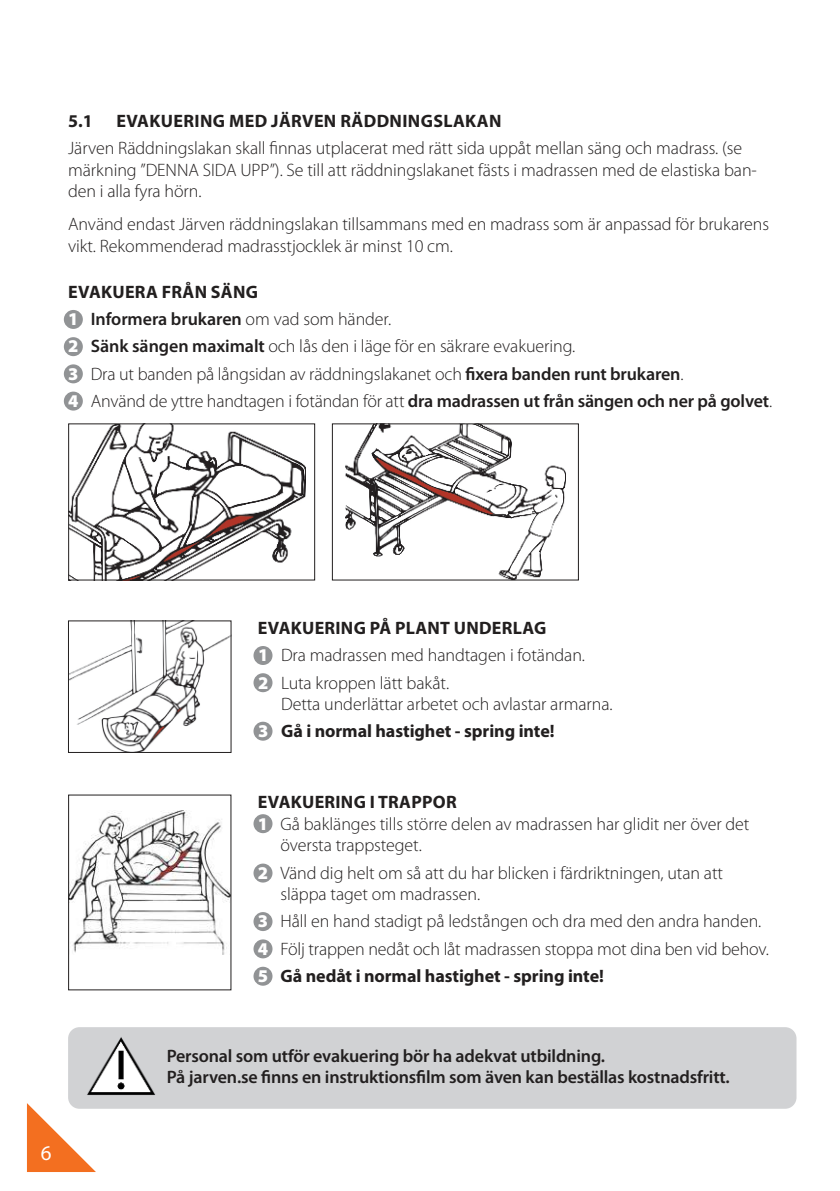
<style>
.page{position:relative;width:840px;height:1191px;background:#fff}
.page>*{position:absolute;margin:0;border:0;box-sizing:border-box;transform-origin:0 0}
.t1{font:21px "Myriad Pro";color:#fff}
.t2{font:300 18px/27.2px "Myriad Pro";letter-spacing:-.005em;color:#221f1f}
.t3{font:600 18px/21.6px "Myriad Pro";letter-spacing:-.01em;color:#221f1f}
.t4{font:700 18px "Myriad Pro";letter-spacing:.02em;color:#221f1f}
.s1{font-weight:700}
.s2{font-weight:900;color:#fff}
.s3{font-weight:600}
</style>
<div class="page">
<div style="left:64px;top:310px;width:19px;height:19px;background:#919395;border-radius:50%"></div>
<div style="left:64px;top:337px;width:19px;height:19px;background:#919395;border-radius:50%"></div>
<div style="left:64px;top:364px;width:19px;height:19px;background:#919395;border-radius:50%"></div>
<div style="left:253px;top:646px;width:19px;height:19px;background:#919395;border-radius:50%"></div>
<div style="left:253px;top:814px;width:19px;height:19px;background:#919395;border-radius:50%"></div>
<div style="left:253px;top:912px;width:19px;height:19px;background:#919395;border-radius:50%"></div>
<div style="left:253px;top:721px;width:19px;height:19px;background:#919395;border-radius:50%"></div>
<div style="left:64px;top:391px;width:19px;height:19px;background:#919395;border-radius:50%"></div>
<div style="left:253px;top:673px;width:19px;height:19px;background:#919395;border-radius:50%"></div>
<div style="left:253px;top:863px;width:19px;height:19px;background:#919395;border-radius:50%"></div>
<div style="left:253px;top:939px;width:19px;height:19px;background:#919395;border-radius:50%"></div>
<div style="left:253px;top:966px;width:19px;height:19px;background:#919395;border-radius:50%"></div>
<img style="left:345px;top:425px;width:220px;height:153px">
<img style="left:70px;top:425px;width:235px;height:153px">
<div style="left:68px;top:423px;width:247px;height:157px;border:1px solid #221f1f"></div>
<img style="left:70px;top:622px;width:159px;height:129px">
<div style="left:68px;top:620px;width:163px;height:133px;border:1px solid #221f1f"></div>
<svg style="left:27px;top:1103px;width:69px;height:69px"></svg>
<img style="left:70px;top:810px;width:159px;height:144px">
<div style="left:68px;top:1027px;width:728px;height:81px;background:#d1d2d4;border-radius:11px"></div>
<img style="left:87px;top:1037px;width:69px;height:58px">
<p class="t4" style="left:68px;top:111px;width:26px">5.1</p>
<p class="t4" style="left:116px;top:111px;width:386px">EVAKUERING MED JÄRVEN RÄDDNINGSLAKAN</p>
<p class="t2" style="left:68px;top:138px;width:690px;line-height:21.6px">Järven Räddningslakan skall finnas utplacerat med rätt sida uppåt mellan säng och madrass . (se märkning ”DENNA SIDA UPP”) . Se till att räddningslakanet fästs i madrassen med de elastiska ban&shy;den i alla fyra hörn .</p>
<p class="t2" style="left:68px;top:214px;width:702px;line-height:21.6px">Använd endast Järven räddningslakan tillsammans med en madrass som är anpassad för brukarens vikt . Rekommenderad madrasstjocklek är minst 10 cm .</p>
<p class="t2" style="left:68px;top:278px;width:705px"><span class="s1">EVAKUERA FRÅN SÄNG<br></span><span class="s2">1</span> <span class="s3">Informera brukaren</span> om vad som händer .<br><span class="s2">2</span> <span class="s3">Sänk sängen maximalt</span> och lås den i läge för en säkrare evakuering .<br><span class="s2">3</span> Dra ut banden på långsidan av räddningslakanet och <span class="s3">fixera banden runt brukaren</span> .<br><span class="s2">4</span> Använd de yttre handtagen i fotändan för att <span class="s3">dra madrassen ut från sängen och ner på golvet</span> .</p>
<p class="t1" style="left:41px;top:1140px;width:12px">6</p>
<p class="t2" style="left:258px;top:614px;width:328px"><span class="s1">EVAKUERING PÅ PLANT UNDERLAG<br></span><span class="s2">1</span> Dra madrassen med handtagen i fotändan .<br><span class="s2">2</span> Luta kroppen lätt bakåt .</p>
<p class="t2" style="left:258px;top:690px;width:355px;text-indent:23px">Detta underlättar arbetet och avlastar armarna .<br><span class="s2">3</span> <span class="s1">Gå i normal hastighet - spring inte!</span></p>
<p class="t4" style="left:258px;top:792px;width:200px">EVAKUERING I TRAPPOR</p>
<p class="t2" style="left:257px;top:810px;width:493px"><span class="s2">1</span> Gå baklänges tills större delen av madrassen har glidit ner över det</p>
<p class="t2" style="left:280px;top:832px;width:143px">översta trappsteget .</p>
<p class="t2" style="left:280px;top:862px;width:444px;line-height:21.6px;text-indent:-23px"><span class="s2">2</span> Vänd dig helt om så att du har blicken i färdriktningen, utan att släppa taget om madrassen .</p>
<p class="t2" style="left:257px;top:908px;width:512px"><span class="s2">3</span> Håll en hand stadigt på ledstången och dra med den andra handen .<br><span class="s2">4</span> Följ trappen nedåt och låt madrassen stoppa mot dina ben vid behov .<br><span class="s2">5</span> <span class="s1">Gå nedåt i normal hastighet - spring inte!</span></p>
<p class="t3" style="left:167px;top:1044px;width:564px">Personal som utför evakuering bör ha adekvat utbildning.<br>På jarven.se finns en instruktionsfilm som även kan beställas kostnadsfritt.</p>
</div>
